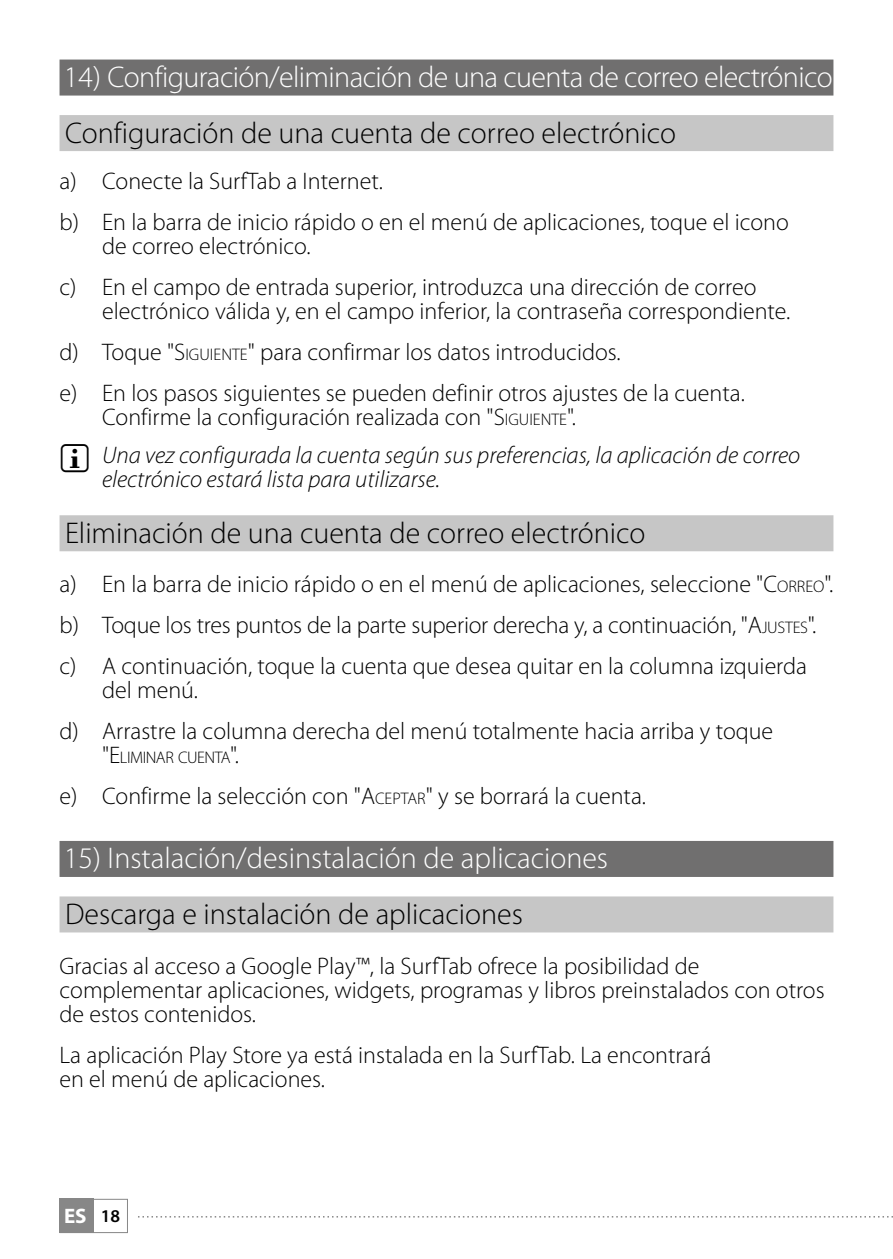
<style>
.page{position:relative;width:893px;height:1259px;background:#fff}
.page>*{position:absolute;margin:0;border:0;box-sizing:border-box;transform-origin:0 0}
.t1{font:300 30px "Myriad Pro";color:#000}
.t2{font:300 30px "Myriad Pro";letter-spacing:-.02em;color:#fff}
.t3{font:300 30px "Myriad Pro";color:#fff}
.t4{font:300 24px/41.1px "Myriad Pro";color:#000}
.t5{font:italic 300 24px/38.1px "Myriad Pro";color:#000}
.t6{font:700 21px "Myriad Pro";color:#fff}
.t7{font:300 16.8px "Myriad Pro";letter-spacing:-.03em;color:#000}
.s1{font-style:inherit}
.s2{font-size:16.8px}
.s3{font-style:normal}
.s4{font-style:normal;font-size:16.8px}
.s5{font-size:24px}
.s6{font-weight:600;font-size:18px;color:#000}
</style>
<div class="page">
<div style="left:60px;top:1199px;width:34px;height:34px;background:#878787"></div>
<div style="left:60px;top:1199px;width:68px;height:34px;border:1px solid #878787"></div>
<svg style="left:138px;top:1216px;width:755px;height:1px"></svg>
<div style="left:60px;top:60px;width:773px;height:36px;background:#706f6f"></div>
<div style="left:60px;top:115px;width:773px;height:36px;background:#c6c6c6"></div>
<div style="left:60px;top:515px;width:773px;height:36px;background:#c6c6c6"></div>
<div style="left:60px;top:841px;width:773px;height:36px;background:#706f6f"></div>
<div style="left:60px;top:896px;width:773px;height:36px;background:#c6c6c6"></div>
<p class="t2" style="left:64px;top:61px;width:770px">14) Configuración/eliminación de una cuenta de correo electrónico</p>
<p class="t1" style="left:65px;top:116px;width:613px">Configuración de una cuenta de correo electrónico</p>
<p class="t4" style="left:60px;top:161px;width:731px">a) Conecte la SurfTab a Internet.<br>b) En la barra de inicio rápido o en el menú de aplicaciones, toque el icono</p>
<p class="t4" style="left:60px;top:226px;width:698px;text-indent:43px">de correo electrónico.<br>c) En el campo de entrada superior, introduzca una dirección de correo</p>
<p class="t4" style="left:60px;top:291px;width:732px;text-indent:43px">electrónico válida y, en el campo inferior, la contraseña correspondiente. d) Toque "<span class="s1">S</span><span class="s2">IGUIENTE</span>" para confirmar los datos introducidos.<br>e) En los pasos siguientes se pueden definir otros ajustes de la cuenta.</p>
<p class="t5" style="left:102px;top:399px;width:700px"><span class="s3">Confirme la configuración realizada con "</span><span class="s3">S</span><span class="s4">IGUIENTE</span><span class="s3">".<br></span>Una vez configurada la cuenta según sus preferencias, la aplicación de correo</p>
<p class="t5" style="left:102px;top:461px;width:340px">electrónico estará lista para utilizarse.</p>
<p class="t1" style="left:65px;top:516px;width:582px">Eliminación de una cuenta de correo electrónico</p>
<p class="t4" style="left:60px;top:564px;width:775px">a) En la barra de inicio rápido o en el menú de aplicaciones, seleccione "<span class="s1">C</span><span class="s2">ORREO</span>". b) Toque los tres puntos de la parte superior derecha y, a continuación, "<span class="s1">A</span><span class="s2">JUSTES</span>". c) A continuación, toque la cuenta que desea quitar en la columna izquierda</p>
<p class="t4" style="left:60px;top:670px;width:715px;text-indent:43px">del menú.<br>d) Arrastre la columna derecha del menú totalmente hacia arriba y toque</p>
<p class="t7" style="left:102px;top:748px;width:139px"><span class="s5">"</span><span class="s5">E</span>LIMINAR CUENTA<span class="s5">".</span></p>
<p class="t4" style="left:60px;top:776px;width:588px">e) Confirme la selección con "<span class="s1">A</span><span class="s2">CEPTAR</span>" y se borrará la cuenta.</p>
<p class="t3" style="left:64px;top:842px;width:546px">15) Instalación/desinstalación de aplicaciones</p>
<p class="t1" style="left:65px;top:897px;width:459px">Descarga e instalación de aplicaciones</p>
<p class="t4" style="left:60px;top:954px;width:767px;line-height:24px">Gracias al acceso a Google Play™, la SurfTab ofrece la posibilidad de complementar aplicaciones, widgets, programas y libros preinstalados con otros de estos contenidos.</p>
<p class="t4" style="left:60px;top:1043px;width:653px;line-height:24px">La aplicación Play Store ya está instalada en la SurfTab. La encontrará en el menú de aplicaciones.</p>
<p class="t6" style="left:64px;top:1202px;width:58px">ES <span class="s6">18</span></p>
</div>
